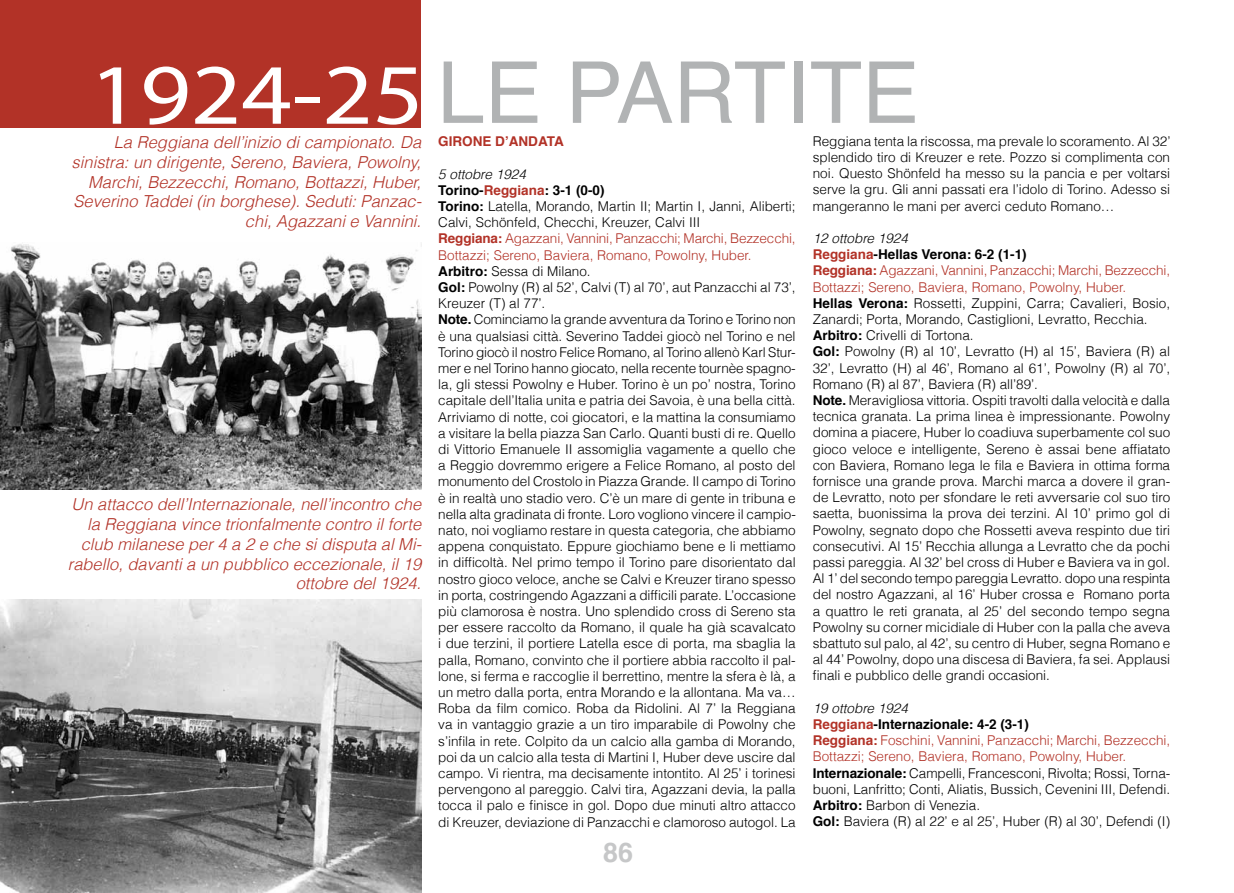
<style>
.page{position:relative;width:1234px;height:893px;background:#fff}
.page>*{position:absolute;margin:0;border:0;box-sizing:border-box;transform-origin:0 0}
.t1{font:85.5px "Helvetica";color:#b1b3b4}
.t2{font:700 27px "Helvetica";color:#c6c7c8}
.t3{font:italic 300 16.5px/19.8px "Helvetica";color:#b23227;text-align:right}
.t4{font:300 13.5px/16.2px "Helvetica";color:#000}
.t5{font:700 13.5px "Helvetica";color:#b23227}
.s1{font-family:"Myriad Pro";font-size:86.55px;color:#fff}
.s2{font-style:italic}
.s3{font-weight:700}
.s4{font-weight:700;color:#b23227}
.s5{color:#b23227}
</style>
<div class="page">
<div style="left:0;top:0;width:421px;height:128px;background:#b23227"></div>
<img style="left:0;top:244px;width:421px;height:246px">
<img style="left:0;top:599px;width:421px;height:294px">
<h1 class="t1" style="left:89px;top:27px;width:831px"><span class="s1">1924-25</span> LE PARTITE</h1>
<p class="t5" style="left:438px;top:131px;width:125px">girone dʼAndata</p>
<p class="t4" style="left:438px;top:165px;width:359px"><span class="s2">5 ottobre 1924<br></span><span class="s3">Torino-</span><span class="s4">Reggiana</span><span class="s3">: 3-1 (0-0)<br>Torino:</span> Latella, Morando, Martin II; Martin I, Janni, Aliberti; Calvi, Schönfeld, Checchi, Kreuzer, Calvi III<br><span class="s4">Reggiana:</span> <span class="s5">Agazzani, Vannini, Panzacchi; Marchi, Bezzecchi, Bottazzi; Sereno, Baviera, Romano, Powolny, Huber.<br></span><span class="s3">Arbitro:</span> Sessa di Milano.<br><span class="s3">Gol:</span> Powolny (R) al 52’, Calvi (T) al 70’, aut Panzacchi al 73’, Kreuzer (T) al 77’.<br><span class="s3">Note.</span> Cominciamo la grande avventura da Torino e Torino non è una qualsiasi città. Severino Taddei giocò nel Torino e nel Torino giocò il nostro Felice Romano, al Torino allenò Karl Stur&shy;mer e nel Torino hanno giocato, nella recente tournèe spagno&shy;la, gli stessi Powolny e Huber. Torino è un po’ nostra, Torino capitale dell’Italia unita e patria dei Savoia, è una bella città.<br>Arriviamo di notte, coi giocatori, e la mattina la consumiamo a visitare la bella piazza San Carlo. Quanti busti di re. Quello di Vittorio Emanuele II assomiglia vagamente a quello che a Reggio dovremmo erigere a Felice Romano, al posto del monumento del Crostolo in Piazza Grande. Il campo di Torino è in realtà uno stadio vero. C’è un mare di gente in tribuna e nella alta gradinata di fronte. Loro vogliono vincere il campio&shy;nato, noi vogliamo restare in questa categoria, che abbiamo appena conquistato. Eppure giochiamo bene e li mettiamo in difficoltà. Nel primo tempo il Torino pare disorientato dal nostro gioco veloce, anche se Calvi e Kreuzer tirano spesso in porta, costringendo Agazzani a difficili parate. L’occasione più clamorosa è nostra. Uno splendido cross di Sereno sta per essere raccolto da Romano, il quale ha già scavalcato i due terzini, il portiere Latella esce di porta, ma sbaglia la palla, Romano, convinto che il portiere abbia raccolto il pal&shy;lone, si ferma e raccoglie il berrettino, mentre la sfera è là, a un metro dalla porta, entra Morando e la allontana. Ma va… Roba da film comico. Roba da Ridolini. Al 7’ la Reggiana va in vantaggio grazie a un tiro imparabile di Powolny che s’infila in rete. Colpito da un calcio alla gamba di Morando, poi da un calcio alla testa di Martini I, Huber deve uscire dal campo. Vi rientra, ma decisamente intontito. Al 25’ i torinesi pervengono al pareggio. Calvi tira, Agazzani devia, la palla tocca il palo e finisce in gol. Dopo due minuti altro attacco di Kreuzer, deviazione di Panzacchi e clamoroso autogol. La</p>
<p class="t4" style="left:812px;top:132px;width:359px;text-align:justify">Reggiana tenta la riscossa, ma prevale lo scoramento. Al 32’ splendido tiro di Kreuzer e rete. Pozzo si complimenta con noi. Questo Shönfeld ha messo su la pancia e per voltarsi serve la gru. Gli anni passati era l’idolo di Torino. Adesso si mangeranno le mani per averci ceduto Romano…</p>
<p class="t4" style="left:812px;top:229px;width:359px"><span class="s2">12 ottobre 1924<br></span><span class="s4">Reggiana</span><span class="s3">-Hellas Verona: 6-2 (1-1)<br></span><span class="s4">Reggiana:</span> <span class="s5">Agazzani, Vannini, Panzacchi; Marchi, Bezzecchi, Bottazzi; Sereno, Baviera, Romano, Powolny, Huber.<br></span><span class="s3">Hellas Verona:</span> Rossetti, Zuppini, Carra; Cavalieri, Bosio, Zanardi; Porta, Morando, Castiglioni, Levratto, Recchia.<br><span class="s3">Arbitro:</span> Crivelli di Tortona.<br><span class="s3">Gol:</span> Powolny (R) al 10’, Levratto (H) al 15’, Baviera (R) al 32’, Levratto (H) al 46’, Romano al 61’, Powolny (R) al 70’, Romano (R) al 87’, Baviera (R) all’89’.<br><span class="s3">Note.</span> Meravigliosa vittoria. Ospiti travolti dalla velocità e dalla tecnica granata. La prima linea è impressionante. Powolny domina a piacere, Huber lo coadiuva superbamente col suo gioco veloce e intelligente, Sereno è assai bene affiatato con Baviera, Romano lega le fila e Baviera in ottima forma fornisce una grande prova. Marchi marca a dovere il gran&shy;de Levratto, noto per sfondare le reti avversarie col suo tiro saetta, buonissima la prova dei terzini. Al 10’ primo gol di Powolny, segnato dopo che Rossetti aveva respinto due tiri consecutivi. Al 15’ Recchia allunga a Levratto che da pochi passi pareggia. Al 32’ bel cross di Huber e Baviera va in gol.<br>Al 1’ del secondo tempo pareggia Levratto. dopo una respinta del nostro Agazzani, al 16’ Huber crossa e Romano porta a quattro le reti granata, al 25’ del secondo tempo segna Powolny su corner micidiale di Huber con la palla che aveva sbattuto sul palo, al 42’, su centro di Huber, segna Romano e al 44’ Powolny, dopo una discesa di Baviera, fa sei. Applausi finali e pubblico delle grandi occasioni.</p>
<p class="t4" style="left:812px;top:699px;width:359px"><span class="s2">19 ottobre 1924<br></span><span class="s4">Reggiana</span><span class="s3">-Internazionale: 4-2 (3-1)<br></span><span class="s4">Reggiana:</span> <span class="s5">Foschini, Vannini, Panzacchi; Marchi, Bezzecchi, Bottazzi; Sereno, Baviera, Romano, Powolny, Huber.<br></span><span class="s3">Internazionale:</span> Campelli, Francesconi, Rivolta; Rossi, Torna&shy;buoni, Lanfritto; Conti, Aliatis, Bussich, Cevenini III, Defendi.<br><span class="s3">Arbitro:</span> Barbon di Venezia.<br><span class="s3">Gol:</span> Baviera (R) al 22’ e al 25’, Huber (R) al 30’, Defendi (I)</p>
<p class="t3" style="left:72px;top:132px;width:351px">La Reggiana dell’inizio di campionato. Da sinistra: un dirigente, Sereno, Baviera, Powolny, Marchi, Bezzecchi, Romano, Bottazzi, Huber, Severino Taddei (in borghese). Seduti: Panzac&shy;chi, Agazzani e Vannini.</p>
<p class="t3" style="left:68px;top:494px;width:355px">Un attacco dell’Internazionale, nell’incontro che la Reggiana vince trionfalmente contro il forte club milanese per 4 a 2 e che si disputa al Mi&shy;rabello, davanti a un pubblico eccezionale, il 19 ottobre del 1924.</p>
<h2 class="t2" style="left:603px;top:831px;width:32px">86</h2>
</div>
